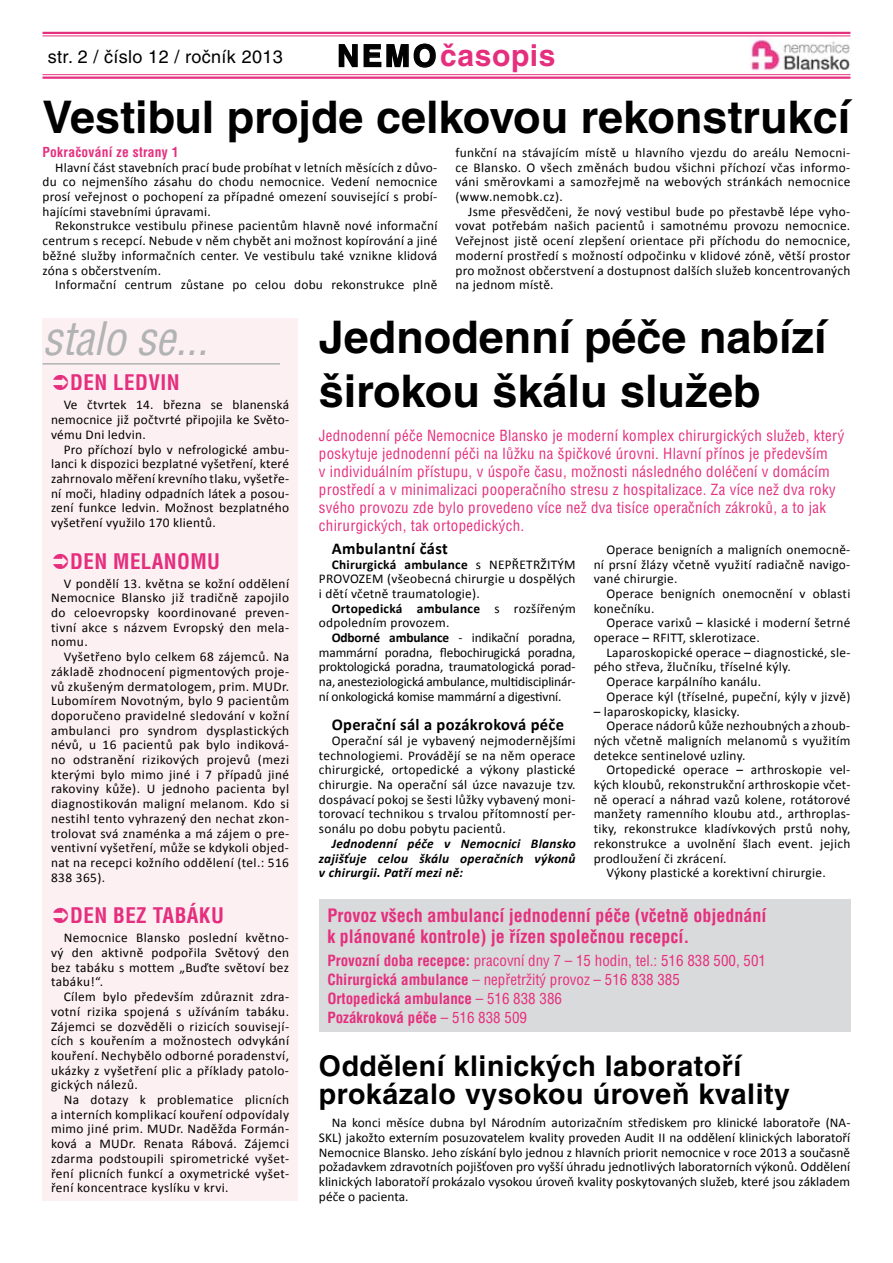
<style>
.page{position:relative;width:893px;height:1263px;background:#fff}
.page>*{position:absolute;margin:0;border:0;box-sizing:border-box;transform-origin:0 0}
.t1{font:700 45px/54px "Helvetica CE";color:#000}
.t2{font:italic condensed 45px "Helvetica CE";letter-spacing:-.01em;color:#b1b3b4}
.t3{font:700 30px "Helvetica CE";letter-spacing:.02em;color:#e52f7e}
.t4{font:700 28.5px/28.5px "Helvetica CE";letter-spacing:.02em;color:#000}
.t5{font:700 condensed 21px "Helvetica CE";letter-spacing:.02em;color:#e52f7e}
.t6{font:700 condensed 18px/20.5px "Helvetica CE";color:#e52f7e}
.t7{font:18px "Helvetica CE";letter-spacing:.02em;color:#000}
.t8{font:700 16.5px "Calibri";letter-spacing:.02em;color:#000}
.t9{font:condensed 15px/18px "Helvetica CE";letter-spacing:.02em;color:#e52f7e}
.t10{font:condensed 15px/19px "Helvetica CE";color:#e52f7e}
.t11{font:700 condensed 13.5px "Helvetica CE";letter-spacing:.02em;color:#e52f7e}
.t12{font:13.35px/14.7px "Calibri";letter-spacing:.02em;color:#000;text-align:justify}
.t13{font:italic 700 13.35px/14.7px "Calibri";letter-spacing:.02em;color:#000;text-align:justify}
.s1{color:#000}
.s2{font-weight:700}
</style>
<div class="page">
<hr style="left:43px;top:32px;width:807px;height:2px;background:#e52f7e">
<hr style="left:43px;top:36px;width:807px;height:1px;background:#e52f7e">
<hr style="left:43px;top:74px;width:807px;height:1px;background:#e52f7e">
<hr style="left:43px;top:77px;width:807px;height:2px;background:#e52f7e">
<img style="left:749px;top:37px;width:101px;height:34px">
<svg style="left:338px;top:35px;width:99px;height:41px"></svg>
<div style="left:43px;top:319px;width:255px;height:882px;background:#fdf0f3"></div>
<hr style="left:43px;top:363px;width:237px;height:2px;background:#b1b3b4">
<div style="left:319px;top:899px;width:531px;height:133px;background:#d9dadb"></div>
<h3 class="t7" style="left:48px;top:46px;width:236px">str. 2 / číslo 12 / ročník 2013</h3>
<h2 class="t3" style="left:337px;top:38px;width:220px"><span class="s1">NEMO</span>časopis</h2>
<h1 class="t1" style="left:43px;top:89px;width:809px">Vestibul projde celkovou rekonstrukcí</h1>
<p class="t11" style="left:43px;top:144px;width:138px">Pokračování ze strany 1</p>
<p class="t12" style="left:43px;top:160px;width:396px;text-indent:13px">Hlavní část stavebních prací bude probíhat v letních měsících z důvo&shy;du co nejmenšího zásahu do chodu nemocnice. Vedení nemocnice prosí veřejnost o pochopení za případné omezení související s probí&shy;hajícími stavebními úpravami.</p>
<p class="t12" style="left:43px;top:219px;width:396px;text-indent:13px">Rekonstrukce vestibulu přinese pacientům hlavně nové informační centrum s recepcí. Nebude v něm chybět ani možnost kopírování a jiné běžné služby informačních center. Ve vestibulu také vznikne klidová zóna s občerstvením.</p>
<p class="t12" style="left:55px;top:277px;width:384px">Informační centrum zůstane po celou dobu rekonstrukce plně</p>
<p class="t12" style="left:455px;top:145px;width:396px">funkční na stávajícím místě u hlavního vjezdu do areálu Nemocni&shy;ce Blansko. O všech změnách budou všichni příchozí včas informo&shy;váni směrovkami a samozřejmě na webových stránkách nemocnice (www.nemobk.cz).</p>
<p class="t12" style="left:455px;top:204px;width:396px;text-indent:13px">Jsme přesvědčeni, že nový vestibul bude po přestavbě lépe vyho&shy;vovat potřebám našich pacientů i samotnému provozu nemocnice.<br>Veřejnost jistě ocení zlepšení orientace při příchodu do nemocnice, moderní prostředí s možností odpočinku v klidové zóně, větší prostor pro možnost občerstvení a dostupnost dalších služeb koncentrovaných na jednom místě.</p>
<h1 class="t2" style="left:43px;top:310px;width:167px">stalo se...</h1>
<h1 class="t1" style="left:319px;top:310px;width:509px">Jednodenní péče nabízí širokou škálu služeb</h1>
<h3 class="t5" style="left:70px;top:370px;width:111px">DEN LEDVIN</h3>
<p class="t12" style="left:51px;top:398px;width:240px;text-indent:13px">Ve čtvrtek 14. března se blanenská nemocnice již počtvrté připojila ke Světo&shy;vému Dni ledvin.</p>
<p class="t12" style="left:51px;top:442px;width:240px;text-indent:13px">Pro příchozí bylo v nefrologické ambu&shy;lanci k dispozici bezplatné vyšetření, které zahrnovalo měření krevního tlaku, vyšetře&shy;ní moči, hladiny odpadních látek a posou&shy;zení funkce ledvin. Možnost bezplatného vyšetření využilo 170 klientů.</p>
<h3 class="t5" style="left:70px;top:548px;width:151px">DEN MELANOMU</h3>
<p class="t12" style="left:51px;top:576px;width:240px;text-indent:13px">V pondělí 13. května se kožní oddělení Nemocnice Blansko již tradičně zapojilo do celoevropsky koordinované preven&shy;tivní akce s názvem Evropský den mela&shy;nomu.</p>
<p class="t12" style="left:51px;top:649px;width:240px;text-indent:13px">Vyšetřeno bylo celkem 68 zájemců. Na základě zhodnocení pigmentových proje&shy;vů zkušeným dermatologem, prim. MUDr.<br>Lubomírem Novotným, bylo 9 pacientům doporučeno pravidelné sledování v kožní ambulanci pro syndrom dysplastických névů, u 16 pacientů pak bylo indiková&shy;no odstranění rizikových projevů (mezi kterými bylo mimo jiné i 7 případů jiné rakoviny kůže). U jednoho pacienta byl diagnostikován maligní melanom. Kdo si nestihl tento vyhrazený den nechat zkon&shy;trolovat svá znaménka a má zájem o pre&shy;ventivní vyšetření, může se kdykoli objed&shy;nat na recepci kožního oddělení (tel.: 516<br>838 365).</p>
<h3 class="t5" style="left:70px;top:902px;width:155px">DEN BEZ TABÁKU</h3>
<p class="t12" style="left:51px;top:931px;width:240px;text-indent:13px">Nemocnice Blansko poslední květno&shy;vý den aktivně podpořila Světový den bez tabáku s mottem „Buďte světoví bez tabáku!“.</p>
<p class="t12" style="left:51px;top:989px;width:240px;text-indent:13px">Cílem bylo především zdůraznit zdra&shy;votní rizika spojená s užíváním tabáku.<br>Zájemci se dozvěděli o rizicích souvisejí&shy;cích s kouřením a možnostech odvykání kouření. Nechybělo odborné poradenství, ukázky z vyšetření plic a příklady patolo&shy;gických nálezů.</p>
<p class="t12" style="left:51px;top:1092px;width:240px;text-indent:13px">Na dotazy k problematice plicních a interních komplikací kouření odpovídaly mimo jiné prim. MUDr. Naděžda Formán&shy;ková a MUDr. Renata Rábová. Zájemci zdarma podstoupili spirometrické vyšet&shy;ření plicních funkcí a oxymetrické vyšet&shy;ření koncentrace kyslíku v krvi.</p>
<p class="t9" style="left:319px;top:427px;width:527px">Jednodenní péče Nemocnice Blansko je moderní komplex chirurgických služeb, který poskytuje jednodenní péči na lůžku na špičkové úrovni. Hlavní přínos je především<br>v individuálním přístupu, v úspoře času, možnosti následného doléčení v domácím prostředí a v minimalizaci pooperačního stresu z hospitalizace. Za více než dva roky svého provozu zde bylo provedeno více než dva tisíce operačních zákroků, a to jak chirurgických, tak ortopedických.</p>
<p class="t8" style="left:332px;top:538px;width:118px">Ambulantní část</p>
<p class="t12" style="left:319px;top:557px;width:258px;text-indent:13px"><span class="s2">Chirurgická ambulance</span> s NEPŘETRŽITÝM PROVOZEM (všeobecná chirurgie u dospělých i dětí včetně traumatologie).</p>
<p class="t12" style="left:319px;top:601px;width:258px;text-indent:13px"><span class="s2">Ortopedická ambulance</span> s rozšířeným odpoledním provozem.</p>
<p class="t12" style="left:319px;top:630px;width:258px;text-indent:13px"><span class="s2">Odborné ambulance</span> - indikační poradna, mammární poradna, flebochirugická poradna, proktologická poradna, traumatologická porad&shy;na, anesteziologická ambulance, multidisciplinár&shy;ní onkologická komise mammární a digestivní.</p>
<p class="t8" style="left:332px;top:714px;width:234px">Operační sál a pozákroková péče</p>
<p class="t12" style="left:319px;top:733px;width:258px;text-indent:13px">Operační sál je vybavený nejmodernějšími technologiemi. Provádějí se na něm operace chirurgické, ortopedické a výkony plastické chirurgie. Na operační sál úzce navazuje tzv. dospávací pokoj se šesti lůžky vybavený moni&shy;torovací technikou s trvalou přítomností per&shy;sonálu po dobu pobytu pacientů.</p>
<p class="t13" style="left:319px;top:836px;width:258px;text-indent:13px">Jednodenní péče v Nemocnici Blansko zajišťuje celou škálu operačních výkonů v chirurgii. Patří mezi ně:</p>
<p class="t12" style="left:594px;top:542px;width:258px;text-indent:13px">Operace benigních a maligních onemocně&shy;ní prsní žlázy včetně využití radiačně navigo&shy;vané chirurgie.</p>
<p class="t12" style="left:594px;top:586px;width:258px;text-indent:13px">Operace benigních onemocnění v oblasti konečníku.</p>
<p class="t12" style="left:594px;top:616px;width:258px;text-indent:13px">Operace varixů – klasické i moderní šetrné operace – RFITT, sklerotizace.</p>
<p class="t12" style="left:606px;top:645px;width:245px">Laparoskopické operace – diagnostické, sle-</p>
<p class="t12" style="left:594px;top:660px;width:199px">pého střeva, žlučníku, tříselné kýly.</p>
<p class="t12" style="left:606px;top:674px;width:156px">Operace karpálního kanálu.</p>
<p class="t12" style="left:606px;top:689px;width:245px">Operace kýl (tříselné, pupeční, kýly v jizvě)</p>
<p class="t12" style="left:594px;top:704px;width:148px">– laparoskopicky, klasicky.</p>
<p class="t12" style="left:606px;top:718px;width:245px">Operace nádorů kůže nezhoubných a zhoub-</p>
<p class="t12" style="left:594px;top:733px;width:258px">ných včetně maligních melanomů s využitím</p>
<p class="t12" style="left:594px;top:748px;width:153px">detekce sentinelové uzliny.</p>
<p class="t12" style="left:606px;top:763px;width:245px">Ortopedické operace – arthroskopie vel-</p>
<p class="t12" style="left:594px;top:777px;width:258px">kých kloubů, rekonstrukční arthroskopie včet-</p>
<p class="t12" style="left:594px;top:792px;width:258px">ně operací a náhrad vazů kolene, rotátorové</p>
<p class="t12" style="left:594px;top:807px;width:258px">manžety ramenního kloubu atd., arthroplas-</p>
<p class="t12" style="left:594px;top:821px;width:258px">tiky, rekonstrukce kladívkových prstů nohy,</p>
<p class="t12" style="left:594px;top:836px;width:258px">rekonstrukce a uvolnění šlach event. jejich</p>
<p class="t12" style="left:594px;top:851px;width:134px">prodloužení či zkrácení.</p>
<p class="t12" style="left:606px;top:865px;width:221px">Výkony plastické a korektivní chirurgie.</p>
<h3 class="t6" style="left:327px;top:905px;width:440px">Provoz všech ambulancí jednodenní péče (včetně objednání k plánované kontrole) je řízen společnou recepcí.</h3>
<p class="t10" style="left:327px;top:951px;width:440px"><span class="s2">Provozní doba recepce:</span> pracovní dny 7 – 15 hodin, tel.: 516 838 500, 501<br><span class="s2">Chirurgická ambulance</span> – nepřetržitý provoz – 516 838 385<br><span class="s2">Ortopedická ambulance</span> – 516 838 386<br><span class="s2">Pozákroková péče</span> – 516 838 509</p>
<h3 class="t4" style="left:319px;top:1051px;width:473px">Oddělení klinických laboratoří prokázalo vysokou úroveň kvality</h3>
<p class="t12" style="left:319px;top:1115px;width:533px;text-indent:13px">Na konci měsíce dubna byl Národním autorizačním střediskem pro klinické laboratoře (NA-SKL) jakožto externím posuzovatelem kvality proveden Audit II na oddělení klinických laboratoří Nemocnice Blansko. Jeho získání bylo jednou z hlavních priorit nemocnice v roce 2013 a současně požadavkem zdravotních pojišťoven pro vyšší úhradu jednotlivých laboratorních výkonů. Oddělení klinických laboratoří prokázalo vysokou úroveň kvality poskytovaných služeb, které jsou základem péče o pacienta.</p>
</div>
